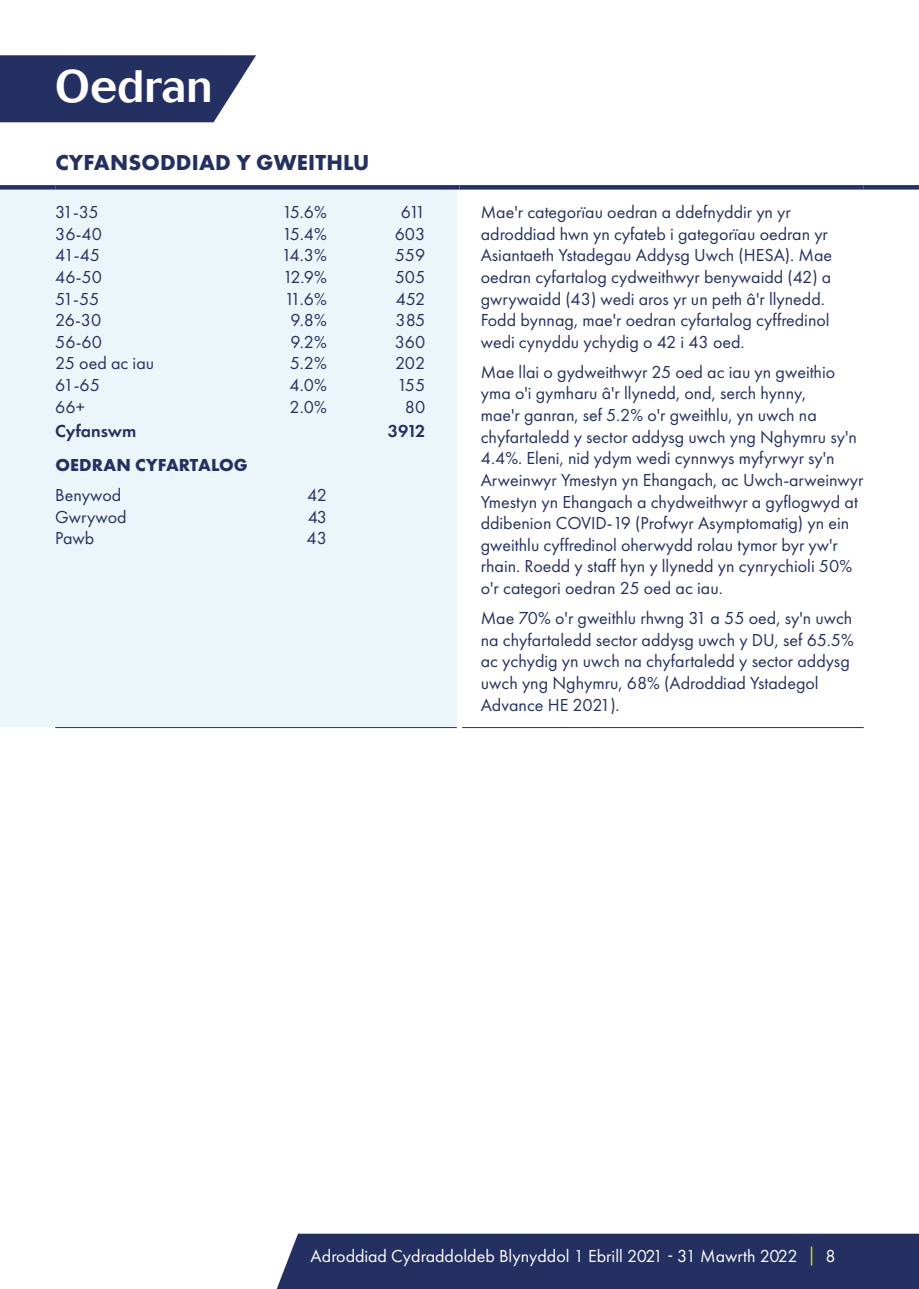
<style>
.page{position:relative;width:919px;height:1289px;background:#fff}
.page>*{position:absolute;margin:0;border:0;box-sizing:border-box;transform-origin:0 0}
.Heading{font:500 45px "Cosmos BQ";color:#fff}
.Sub_Heading{font:700 22.5px "Futura PT";letter-spacing:.01em;color:#243061}
.Body_Table{font:18px/21.6px "Futura PT";color:#243061}
.Body_Figures{font:18px "Futura PT";color:#243061}
.t1{font:18px "Futura PT";color:#fff}
.Sub_Heading_2_Table{font:700 18px "Futura PT";letter-spacing:.01em;color:#243061}
.Body_Demi{font:600 18px "Futura PT";color:#243061}
</style>
<div class="page">
<svg style="left:0;top:55px;width:256px;height:67px;background:#35406d"></svg>
<div style="left:0;top:189px;width:457px;height:538px;background:#ecf5fa"></div>
<hr style="left:55px;top:727px;width:402px;height:1px;background:#243061">
<hr style="left:462px;top:727px;width:401px;height:1px;background:#243061">
<svg style="left:0;top:185px;width:55px;height:4px"></svg>
<svg style="left:55px;top:185px;width:404px;height:4px;background:#283464"></svg>
<svg style="left:459px;top:185px;width:404px;height:4px;background:#283464"></svg>
<svg style="left:863px;top:185px;width:55px;height:4px"></svg>
<div style="left:277px;top:1233px;width:641px;height:55px;background:#243061"></div>
<h1 class="Heading" style="left:55px;top:60px;width:159px">Oedran</h1>
<h2 class="Sub_Heading" style="left:55px;top:148px;width:315px">CYFANSODDIAD Y GWEITHLU</h2>
<p class="Body_Figures" style="left:55px;top:201px;width:45px">31-35</p>
<p class="Body_Figures" style="left:282px;top:201px;width:46px">15.6%</p>
<p class="Body_Figures" style="left:401px;top:201px;width:26px">611</p>
<p class="Body_Figures" style="left:55px;top:223px;width:48px">36-40</p>
<p class="Body_Figures" style="left:282px;top:223px;width:46px">15.4%</p>
<p class="Body_Figures" style="left:395px;top:223px;width:32px">603</p>
<p class="Body_Figures" style="left:55px;top:245px;width:46px">41-45</p>
<p class="Body_Figures" style="left:281px;top:245px;width:47px">14.3%</p>
<p class="Body_Figures" style="left:395px;top:245px;width:32px">559</p>
<p class="Body_Figures" style="left:55px;top:266px;width:48px">46-50</p>
<p class="Body_Figures" style="left:283px;top:266px;width:46px">12.9%</p>
<p class="Body_Figures" style="left:395px;top:266px;width:32px">505</p>
<p class="Body_Figures" style="left:55px;top:288px;width:46px">51-55</p>
<p class="Body_Figures" style="left:284px;top:288px;width:44px">11.6%</p>
<p class="Body_Figures" style="left:395px;top:288px;width:31px">452</p>
<p class="Body_Figures" style="left:55px;top:309px;width:47px">26-30</p>
<p class="Body_Figures" style="left:290px;top:309px;width:38px">9.8%</p>
<p class="Body_Figures" style="left:395px;top:309px;width:31px">385</p>
<p class="Body_Figures" style="left:55px;top:331px;width:48px">56-60</p>
<p class="Body_Figures" style="left:290px;top:331px;width:38px">9.2%</p>
<p class="Body_Figures" style="left:395px;top:331px;width:32px">360</p>
<p class="Body_Figures" style="left:55px;top:353px;width:100px">25 oed ac iau</p>
<p class="Body_Figures" style="left:290px;top:353px;width:38px">5.2%</p>
<p class="Body_Figures" style="left:395px;top:353px;width:32px">202</p>
<p class="Body_Figures" style="left:55px;top:374px;width:46px">61-65</p>
<p class="Body_Figures" style="left:289px;top:374px;width:39px">4.0%</p>
<p class="Body_Figures" style="left:397px;top:374px;width:30px">155</p>
<p class="Body_Figures" style="left:55px;top:396px;width:31px">66+</p>
<p class="Body_Figures" style="left:289px;top:396px;width:39px">2.0%</p>
<p class="Body_Figures" style="left:405px;top:396px;width:22px">80</p>
<p class="Body_Demi" style="left:55px;top:419px;width:83px">Cyfanswm</p>
<p class="Body_Demi" style="left:388px;top:419px;width:39px">3912</p>
<p class="Sub_Heading_2_Table" style="left:55px;top:453px;width:194px">OEDRAN CYFARTALOG</p>
<p class="Body_Figures" style="left:55px;top:484px;width:68px">Benywod</p>
<p class="Body_Figures" style="left:307px;top:484px;width:21px">42</p>
<p class="Body_Figures" style="left:55px;top:506px;width:73px">Gwrywod</p>
<p class="Body_Figures" style="left:308px;top:506px;width:21px">43</p>
<p class="Body_Figures" style="left:55px;top:527px;width:41px">Pawb</p>
<p class="Body_Figures" style="left:306px;top:527px;width:22px">43</p>
<p class="Body_Table" style="left:480px;top:201px;width:353px">Mae'r categorïau oedran a ddefnyddir yn yr adroddiad hwn yn cyfateb i gategorïau oedran yr Asiantaeth Ystadegau Addysg Uwch (HESA). Mae oedran cyfartalog cydweithwyr benywaidd (42) a gwrywaidd (43) wedi aros yr un peth â'r llynedd.<br>Fodd bynnag, mae'r oedran cyfartalog cyffredinol wedi cynyddu ychydig o 42 i 43 oed.</p>
<p class="Body_Table" style="left:480px;top:361px;width:384px">Mae llai o gydweithwyr 25 oed ac iau yn gweithio yma o'i gymharu â'r llynedd, ond, serch hynny,<br>mae'r ganran, sef 5.2% o'r gweithlu, yn uwch na chyfartaledd y sector addysg uwch yng Nghymru sy'n 4.4%. Eleni, nid ydym wedi cynnwys myfyrwyr sy'n Arweinwyr Ymestyn yn Ehangach, ac Uwch-arweinwyr Ymestyn yn Ehangach a chydweithwyr a gyflogwyd at ddibenion COVID-19 (Profwyr Asymptomatig) yn ein gweithlu cyffredinol oherwydd rolau tymor byr yw'r rhain. Roedd y staff hyn y llynedd yn cynrychioli 50% o'r categori oedran 25 oed ac iau.</p>
<p class="Body_Table" style="left:480px;top:607px;width:374px">Mae 70% o'r gweithlu rhwng 31 a 55 oed, sy'n uwch na chyfartaledd sector addysg uwch y DU, sef 65.5% ac ychydig yn uwch na chyfartaledd y sector addysg uwch yng Nghymru, 68% (Adroddiad Ystadegol Advance HE 2021).</p>
<p class="t1" style="left:310px;top:1245px;width:488px">Adroddiad Cydraddoldeb Blynyddol 1 Ebrill 2021 - 31 Mawrth 2022</p>
<p class="t1" style="left:825px;top:1245px;width:12px">8</p>
</div>
